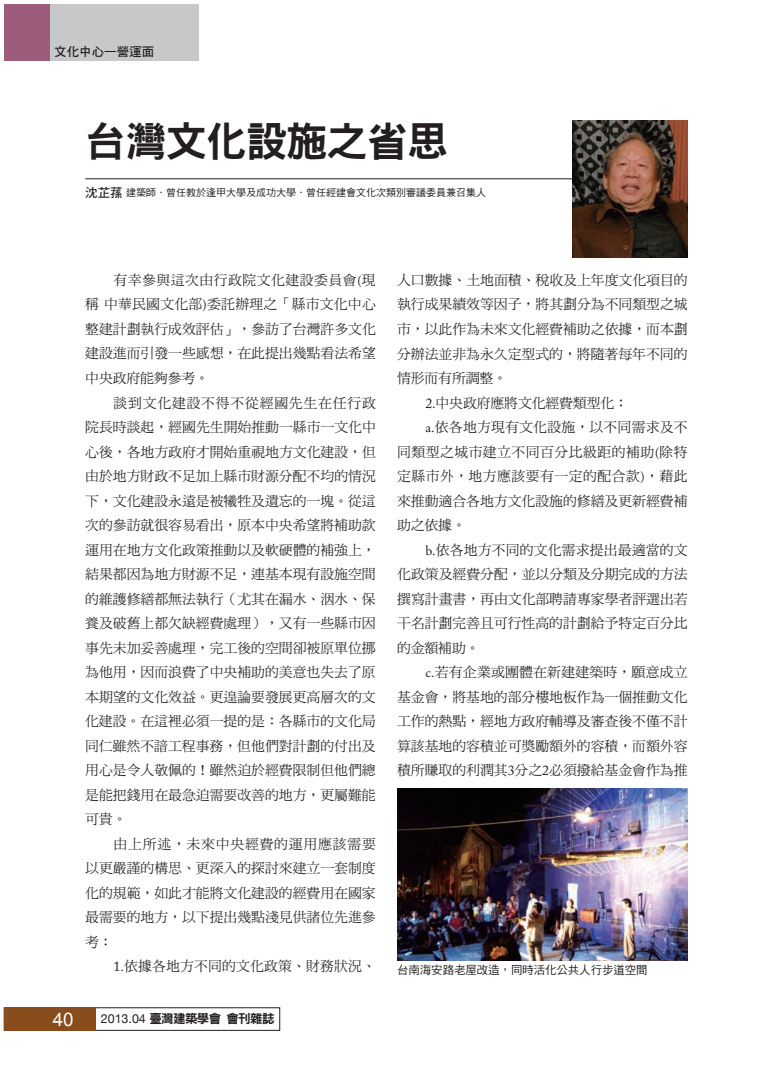
<style>
.page{position:relative;width:773px;height:1082px;background:#fff}
.page>*{position:absolute;margin:0;border:0;box-sizing:border-box;transform-origin:0 0}
.t1{font:41.25px "DF Hei Std W9";letter-spacing:-.025em;color:#231f20}
.t2{font:18.75px "Arial";color:#fff}
.t3{font:13.88px "DF Ming Std W5";letter-spacing:-.005em;color:#231f20}
.t4{font:13.88px "DF Ming Std W5";letter-spacing:.03em;color:#231f20}
.t5{font:13.88px "DF Ming Std W5";letter-spacing:.015em;color:#231f20}
.t6{font:13.88px "DF Ming Std W5";letter-spacing:.055em;color:#231f20}
.t7{font:12.5px "DF Hei Std W9";letter-spacing:-.05em;color:#231f20}
.t8{font:12.5px "DF Hei Std W7";color:#231f20}
.t9{font:11.5px "DF Hei Std W5";letter-spacing:-.01em;color:#231f20}
.t10{font:10px "DF Hei Std W5";color:#231f20}
.s1{font-family:"DF Hei Std W7";font-size:12.5px}
.s2{font-family:"Adobe Garamond Pro"}
.s3{font-family:"Adobe Caslon Pro"}
.s4{font-family:"Helvetica Neue"}
</style>
<div class="page">
<div style="left:4px;top:1007px;width:276px;height:23px;border:1px solid #231f20"></div>
<div style="left:4px;top:1007px;width:91px;height:23px;background:#894c1d"></div>
<div style="left:4px;top:4px;width:195px;height:56px;background:#c7c8ca"></div>
<div style="left:4px;top:4px;width:45px;height:56px;background:#9e5c7c"></div>
<hr style="left:85px;top:178px;width:546px;height:1px;background:#231f20">
<img style="left:397px;top:788px;width:291px;height:172px">
<img style="left:572px;top:121px;width:116px;height:136px">
<p class="t8" style="left:54px;top:45px;width:102px">文化中心—營運面</p>
<p class="t1" style="left:85px;top:119px;width:364px">台灣文化設施之省思</p>
<p class="t10" style="left:85px;top:187px;width:402px"><span class="s1">沈芷蓀</span>建築師．曾任教於逢甲大學及成功大學．曾任經建會文化次類別審議委員兼召集人</p>
<p class="t4" style="left:114px;top:272px;width:264px">有幸參與這次由行政院文化建設委員會<span class="s2">(</span>現</p>
<p class="t5" style="left:85px;top:297px;width:292px">稱中華民國文化部<span class="s2">)</span>委託辦理之「縣市文化中心</p>
<p class="t3" style="left:85px;top:321px;width:292px">整建計劃執行成效評估」，參訪了台灣許多文化</p>
<p class="t3" style="left:85px;top:346px;width:292px">建設進而引發一些感想，在此提出幾點看法希望</p>
<p class="t3" style="left:85px;top:370px;width:125px">中央政府能夠參考。</p>
<p class="t6" style="left:114px;top:395px;width:264px">談到文化建設不得不從經國先生在任行政</p>
<p class="t3" style="left:85px;top:419px;width:292px">院長時談起，經國先生開始推動一縣市一文化中</p>
<p class="t3" style="left:85px;top:444px;width:292px">心後，各地方政府才開始重視地方文化建設，但</p>
<p class="t3" style="left:85px;top:468px;width:292px">由於地方財政不足加上縣市財源分配不均的情況</p>
<p class="t3" style="left:85px;top:493px;width:292px">下，文化建設永遠是被犧牲及遺忘的一塊。從這</p>
<p class="t3" style="left:85px;top:517px;width:292px">次的參訪就很容易看出，原本中央希望將補助款</p>
<p class="t3" style="left:85px;top:542px;width:292px">運用在地方文化政策推動以及軟硬體的補強上，</p>
<p class="t3" style="left:85px;top:566px;width:292px">結果都因為地方財源不足，連基本現有設施空間</p>
<p class="t3" style="left:85px;top:591px;width:292px">的維護修繕都無法執行（尤其在漏水、洇水、保</p>
<p class="t3" style="left:85px;top:615px;width:292px">養及破舊上都欠缺經費處理），又有一些縣市因</p>
<p class="t3" style="left:85px;top:640px;width:292px">事先未加妥善處理，完工後的空間卻被原單位挪</p>
<p class="t3" style="left:85px;top:664px;width:292px">為他用，因而浪費了中央補助的美意也失去了原</p>
<p class="t3" style="left:85px;top:689px;width:292px">本期望的文化效益。更遑論要發展更高層次的文</p>
<p class="t3" style="left:85px;top:713px;width:292px">化建設。在這裡必須一提的是：各縣市的文化局</p>
<p class="t3" style="left:85px;top:738px;width:292px">同仁雖然不諳工程事務，但他們對計劃的付出及</p>
<p class="t3" style="left:85px;top:762px;width:292px">用心是令人敬佩的！雖然迫於經費限制但他們總</p>
<p class="t3" style="left:85px;top:787px;width:292px">是能把錢用在最急迫需要改善的地方，更屬難能</p>
<p class="t3" style="left:85px;top:811px;width:43px">可貴。</p>
<p class="t6" style="left:114px;top:836px;width:264px">由上所述，未來中央經費的運用應該需要</p>
<p class="t3" style="left:85px;top:860px;width:292px">以更嚴謹的構思、更深入的探討來建立一套制度</p>
<p class="t3" style="left:85px;top:885px;width:292px">化的規範，如此才能將文化建設的經費用在國家</p>
<p class="t3" style="left:85px;top:909px;width:292px">最需要的地方，以下提出幾點淺見供諸位先進參</p>
<p class="t3" style="left:85px;top:934px;width:29px">考：</p>
<p class="t3" style="left:114px;top:958px;width:264px"><span class="s3">1</span><span class="s2">.</span>依據各地方不同的文化政策、財務狀況、</p>
<p class="t2" style="left:53px;top:1006px;width:22px">40</p>
<p class="t7" style="left:101px;top:1011px;width:175px"><span class="s4">2013.04</span> 臺灣建築學會會刊雜誌</p>
<p class="t3" style="left:397px;top:272px;width:292px">人口數據、土地面積、稅收及上年度文化項目的</p>
<p class="t3" style="left:397px;top:297px;width:292px">執行成果績效等因子，將其劃分為不同類型之城</p>
<p class="t3" style="left:397px;top:321px;width:292px">市，以此作為未來文化經費補助之依據，而本劃</p>
<p class="t3" style="left:397px;top:346px;width:292px">分辦法並非為永久定型式的，將隨著每年不同的</p>
<p class="t3" style="left:397px;top:370px;width:112px">情形而有所調整。</p>
<p class="t3" style="left:425px;top:395px;width:204px"><span class="s3">2</span><span class="s2">.</span>中央政府應將文化經費類型化：</p>
<p class="t5" style="left:425px;top:419px;width:264px"><span class="s2">a.</span>依各地方現有文化設施，以不同需求及不</p>
<p class="t4" style="left:397px;top:444px;width:292px">同類型之城市建立不同百分比級距的補助<span class="s2">(</span>除特</p>
<p class="t4" style="left:397px;top:468px;width:292px">定縣市外，地方應該要有一定的配合款<span class="s2">)</span>，藉此</p>
<p class="t3" style="left:397px;top:493px;width:292px">來推動適合各地方文化設施的修繕及更新經費補</p>
<p class="t3" style="left:397px;top:517px;width:70px">助之依據。</p>
<p class="t3" style="left:425px;top:542px;width:264px"><span class="s2">b.</span>依各地方不同的文化需求提出最適當的文</p>
<p class="t3" style="left:397px;top:566px;width:292px">化政策及經費分配，並以分類及分期完成的方法</p>
<p class="t3" style="left:397px;top:591px;width:292px">撰寫計畫書，再由文化部聘請專家學者評選出若</p>
<p class="t3" style="left:397px;top:615px;width:292px">干名計劃完善且可行性高的計劃給予特定百分比</p>
<p class="t3" style="left:397px;top:640px;width:84px">的金額補助。</p>
<p class="t5" style="left:425px;top:664px;width:264px"><span class="s2">c.</span>若有企業或團體在新建建築時，願意成立</p>
<p class="t3" style="left:397px;top:689px;width:292px">基金會，將基地的部分樓地板作為一個推動文化</p>
<p class="t3" style="left:397px;top:713px;width:292px">工作的熱點，經地方政府輔導及審查後不僅不計</p>
<p class="t3" style="left:397px;top:738px;width:292px">算該基地的容積並可獎勵額外的容積，而額外容</p>
<p class="t3" style="left:397px;top:762px;width:292px">積所賺取的利潤其<span class="s3">3</span>分之<span class="s3">2</span>必須撥給基金會作為推</p>
<p class="t9" style="left:397px;top:963px;width:252px">台南海安路老屋改造，同時活化公共人行步道空間</p>
</div>
